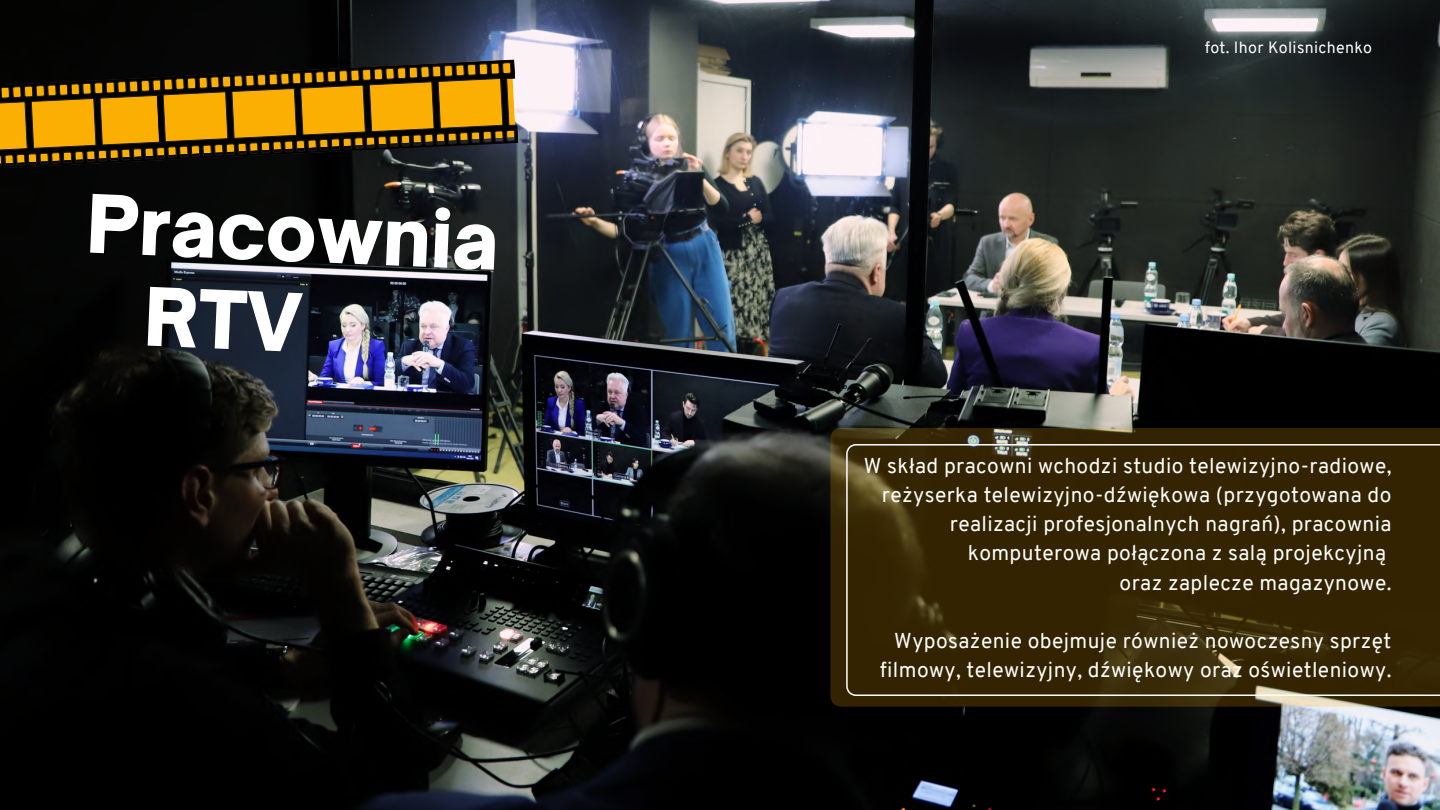
<style>
.page{position:relative;width:1440px;height:810px;background:#fff}
.page>*{position:absolute;margin:0;border:0;box-sizing:border-box;transform-origin:0 0}
.t1{font:900 77.1px "Open Sauce One";color:#fff}
.t2{font:21px/29.2px "Overpass";letter-spacing:.02em;color:#fff;text-align:right}
.t3{font:16px "Overpass";letter-spacing:.02em;color:#fff}
</style>
<div class="page">
<img style="left:0;top:0;width:1440px;height:810px">
<svg style="left:830px;top:428px;width:610px;height:279px;fill:#332300"></svg>
<svg style="left:0;top:177px;width:516px;height:3px;fill:#060707"></svg>
<svg style="left:0;top:59px;width:519px;height:118px"></svg>
<svg style="left:846px;top:444px;width:594px;height:252px"></svg>
<svg style="left:148px;top:286px;width:155px;height:66px"></svg>
<p class="t1" style="left:88px;top:177px;width:414px;rotate:2deg">Pracownia</p>
<p class="t3" style="left:1205px;top:41px;width:169px">fot. Ihor Kolisnichenko</p>
<p class="t2" style="left:864px;top:453px;width:529px">W skład pracowni wchodzi studio telewizyjno-radiowe, reżyserka telewizyjno-dźwiękowa (przygotowana do realizacji profesjonalnych nagrań), pracownia komputerowa połączona z salą projekcyjną</p>
<p class="t2" style="left:1120px;top:570px;width:273px">oraz zaplecze magazynowe.</p>
<p class="t2" style="left:880px;top:628px;width:513px">Wyposażenie obejmuje również nowoczesny sprzęt filmowy, telewizyjny, dźwiękowy oraz oświetleniowy.</p>
</div>
